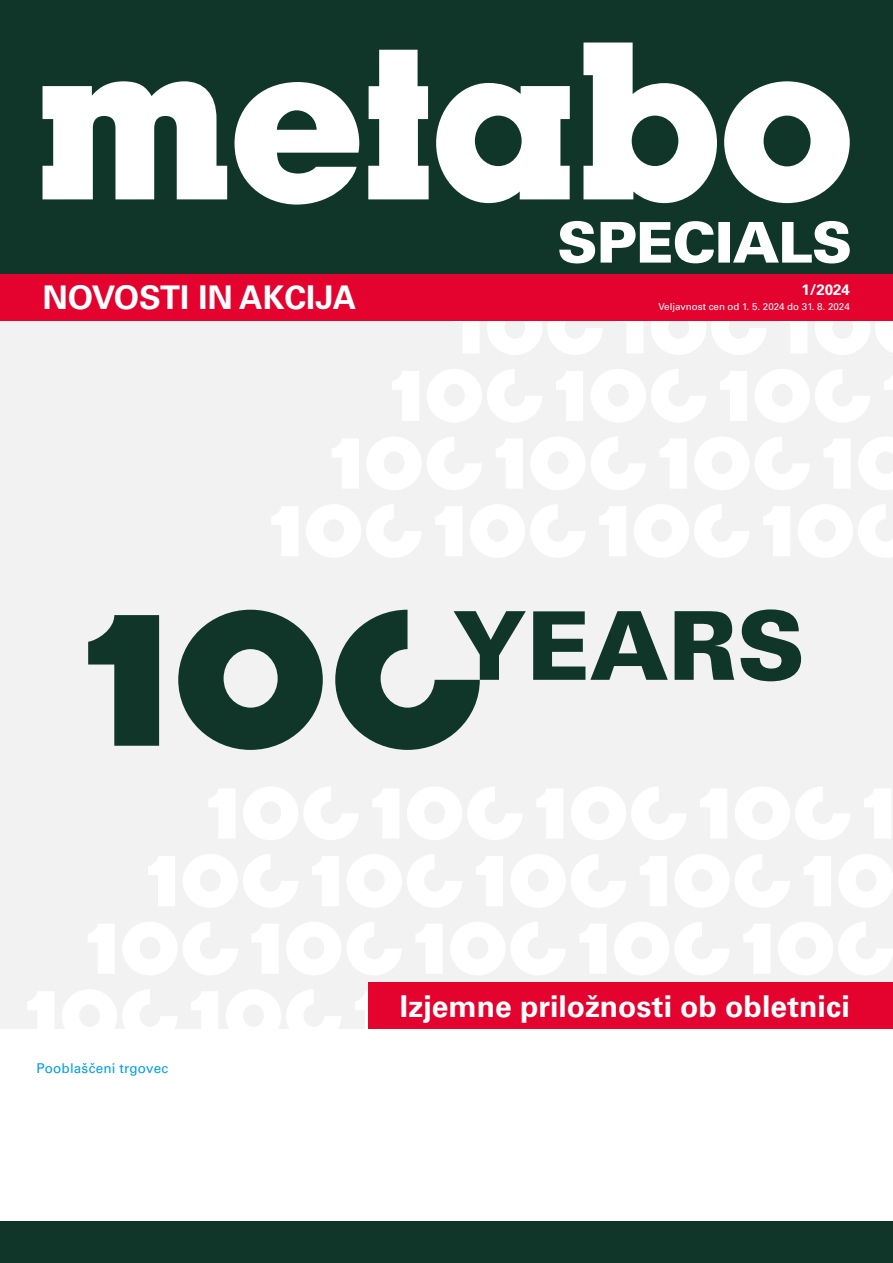
<style>
.page{position:relative;width:893px;height:1263px;background:#fff}
.page>*{position:absolute;margin:0;border:0;box-sizing:border-box;transform-origin:0 0}
.t1{font:700 32.55px "Univers LT Pro 65";color:#fff}
.t2{font:700 30px "Univers LT Pro 65";color:#fff}
.t3{font:700 15px "Univers LT Pro 65";color:#fff}
.t4{font:13.5px "Univers LT Pro 55 Roman";letter-spacing:.01em;color:#009fe3}
.t5{font:9.75px "Univers LT Pro 55 Roman";color:#fff}
</style>
<div class="page">
<div style="left:0;top:0;width:893px;height:1029px;background:#f2f2f2"></div>
<svg style="left:209px;top:787px;width:149px;height:53px"></svg>
<svg style="left:373px;top:787px;width:149px;height:53px"></svg>
<svg style="left:537px;top:787px;width:149px;height:53px"></svg>
<svg style="left:700px;top:787px;width:150px;height:53px"></svg>
<svg style="left:864px;top:789px;width:27px;height:49px"></svg>
<svg style="left:28px;top:990px;width:149px;height:39px"></svg>
<svg style="left:191px;top:990px;width:150px;height:39px"></svg>
<svg style="left:355px;top:989px;width:14px;height:40px"></svg>
<svg style="left:88px;top:922px;width:150px;height:53px"></svg>
<svg style="left:252px;top:922px;width:150px;height:53px"></svg>
<svg style="left:416px;top:922px;width:149px;height:53px"></svg>
<svg style="left:580px;top:922px;width:149px;height:53px"></svg>
<svg style="left:744px;top:922px;width:149px;height:53px"></svg>
<svg style="left:148px;top:854px;width:150px;height:53px"></svg>
<svg style="left:312px;top:854px;width:150px;height:53px"></svg>
<svg style="left:476px;top:854px;width:150px;height:53px"></svg>
<svg style="left:640px;top:854px;width:150px;height:53px"></svg>
<svg style="left:804px;top:854px;width:89px;height:53px"></svg>
<svg style="left:272px;top:504px;width:149px;height:54px"></svg>
<svg style="left:436px;top:504px;width:149px;height:54px"></svg>
<svg style="left:599px;top:504px;width:150px;height:54px"></svg>
<svg style="left:763px;top:504px;width:130px;height:54px"></svg>
<svg style="left:332px;top:437px;width:150px;height:53px"></svg>
<svg style="left:496px;top:437px;width:150px;height:53px"></svg>
<svg style="left:660px;top:437px;width:150px;height:53px"></svg>
<svg style="left:824px;top:437px;width:69px;height:53px"></svg>
<svg style="left:392px;top:369px;width:150px;height:53px"></svg>
<svg style="left:556px;top:369px;width:150px;height:53px"></svg>
<svg style="left:720px;top:369px;width:150px;height:53px"></svg>
<svg style="left:884px;top:376px;width:9px;height:14px"></svg>
<svg style="left:453px;top:321px;width:149px;height:34px"></svg>
<svg style="left:617px;top:321px;width:149px;height:34px"></svg>
<svg style="left:781px;top:321px;width:112px;height:34px"></svg>
<div style="left:0;top:1029px;width:893px;height:234px;background:#0f3629"></div>
<div style="left:0;top:0;width:893px;height:286px;background:#0f3629"></div>
<div style="left:0;top:1029px;width:893px;height:191px;background:#fff"></div>
<svg style="left:88px;top:615px;width:71px;height:131px"></svg>
<svg style="left:178px;top:610px;width:145px;height:140px"></svg>
<svg style="left:675px;top:611px;width:59px;height:69px"></svg>
<svg style="left:741px;top:609px;width:60px;height:72px"></svg>
<svg style="left:533px;top:611px;width:135px;height:69px"></svg>
<svg style="left:335px;top:610px;width:191px;height:140px"></svg>
<svg style="left:43px;top:81px;width:184px;height:118px"></svg>
<svg style="left:368px;top:50px;width:61px;height:149px"></svg>
<svg style="left:235px;top:82px;width:124px;height:123px"></svg>
<svg style="left:436px;top:43px;width:414px;height:221px"></svg>
<div style="left:0;top:274px;width:893px;height:47px;background:#e4032e"></div>
<div style="left:369px;top:982px;width:524px;height:47px;background:#e4032e"></div>
<h1 class="t1" style="left:43px;top:278px;width:315px">NOVOSTI IN AKCIJA</h1>
<h3 class="t3" style="left:801px;top:280px;width:50px">1/2024</h3>
<p class="t5" style="left:658px;top:301px;width:193px">Veljavnost cen od 1. 5. 2024 do 31. 8. 2024</p>
<h3 class="t4" style="left:37px;top:1060px;width:133px">Pooblaščeni trgovec</h3>
<h2 class="t2" style="left:400px;top:988px;width:451px">Izjemne priložnosti ob obletnici</h2>
</div>
